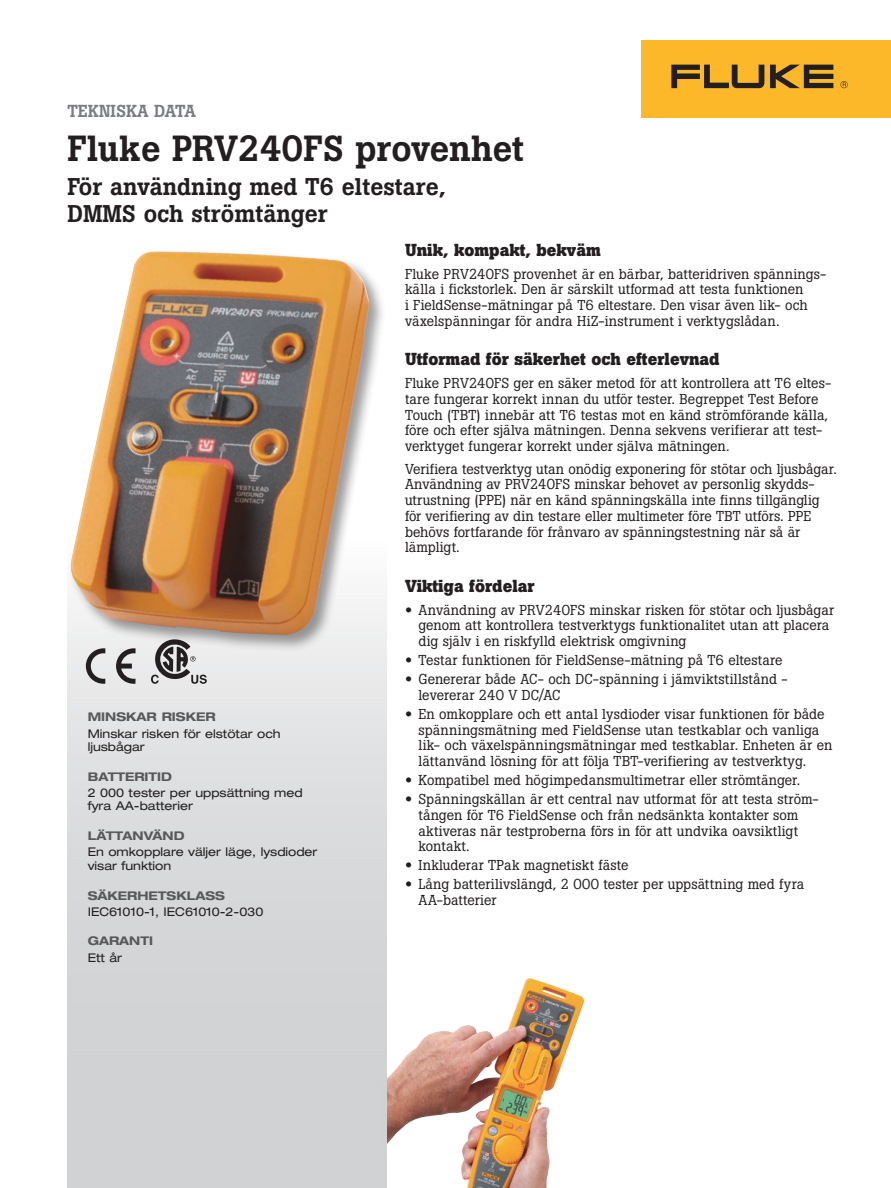
<style>
.page{position:relative;width:891px;height:1188px;background:#fff}
.page>*{position:absolute;margin:0;border:0;box-sizing:border-box;transform-origin:0 0}
.t1{font:500 36px "Boton Pro";color:#231f20}
.t2{font:500 24px/27px "Boton Pro";color:#231f20}
.t3{font:700 17.25px "Boton Pro";color:#231f20}
.t4{font:500 17.25px "Boton Pro";color:#7a7c7f}
.t5{font:14.25px/15.8px "Boton Pro";letter-spacing:.005em;color:#231f20}
.t6{font:expanded 12px/13.5px "Helvetica Neue LT Std";color:#231f20}
.t7{font:700 expanded 12px "Helvetica Neue LT Std";color:#57585a}
.s1{font-family:"Helvetica Neue LT Std";font-weight:700;font-stretch:expanded}
</style>
<div class="page">
<img style="left:387px;top:978px;width:197px;height:210px">
<div style="left:641px;top:40px;width:250px;height:78px;background:#fcb828"></div>
<svg style="left:671px;top:65px;width:162px;height:23px"></svg>
<svg style="left:840px;top:81px;width:8px;height:7px"></svg>
<svg style="left:68px;top:596px;width:319px;height:592px;background:#d8d9da"></svg>
<div style="left:69px;top:249px;width:318px;height:404px;background:#231f20;opacity:.45"></div>
<img style="left:69px;top:251px;width:301px;height:384px">
<svg style="left:86px;top:648px;width:19px;height:36px"></svg>
<svg style="left:116px;top:648px;width:20px;height:36px"></svg>
<svg style="left:151px;top:639px;width:56px;height:45px;background:#a3a2a3"></svg>
<p class="t4" style="left:68px;top:100px;width:130px">TEKNISKA DATA</p>
<h1 class="t1" style="left:68px;top:125px;width:458px">Fluke PRV240FS provenhet</h1>
<h2 class="t2" style="left:68px;top:173px;width:380px">För användning med T6 eltestare,<br>DMMS och strömtänger</h2>
<p class="t7" style="left:88px;top:710px;width:129px">MINSKAR RISKER</p>
<p class="t6" style="left:88px;top:726px;width:194px">Minskar risken för elstötar och ljusbågar</p>
<p class="t7" style="left:88px;top:769px;width:86px">BATTERITID</p>
<p class="t6" style="left:88px;top:786px;width:216px">2 000 tester per uppsättning med fyra AA-batterier</p>
<p class="t7" style="left:88px;top:828px;width:98px">LÄTTANVÄND</p>
<p class="t6" style="left:88px;top:845px;width:231px">En omkopplare väljer läge, lysdioder visar funktion</p>
<p class="t7" style="left:88px;top:888px;width:139px">SÄKERHETSKLASS</p>
<p class="t6" style="left:88px;top:905px;width:177px">IEC61010-1, IEC61010-2-030</p>
<p class="t7" style="left:88px;top:934px;width:67px">GARANTI</p>
<p class="t6" style="left:88px;top:950px;width:36px">Ett år</p>
<p class="t3" style="left:405px;top:239px;width:197px">Unik, kompakt, bekväm</p>
<p class="t5" style="left:405px;top:266px;width:423px">Fluke PRV240FS provenhet är en bärbar, batteridriven spännings&shy;källa i fickstorlek. Den är särskilt utformad att testa funktionen<br>i FieldSense-mätningar på T6 eltestare. Den visar även lik- och växelspänningar för andra HiZ-instrument i verktygslådan.</p>
<p class="t3" style="left:405px;top:348px;width:316px">Utformad för säkerhet och efterlevnad</p>
<p class="t5" style="left:405px;top:375px;width:428px">Fluke PRV240FS ger en säker metod för att kontrollera att T6 eltes&shy;tare fungerar korrekt innan du utför tester. Begreppet Test Before Touch (TBT) innebär att T6 testas mot en känd strömförande källa, före och efter själva mätningen. Denna sekvens verifierar att test&shy;verktyget fungerar korrekt under själva mätningen.</p>
<p class="t5" style="left:405px;top:461px;width:433px">Verifiera testverktyg utan onödig exponering för stötar och ljusbågar.<br>Användning av PRV240FS minskar behovet av personlig skydds&shy;utrustning (PPE) när en känd spänningskälla inte finns tillgänglig för verifiering av din testare eller multimeter före TBT utförs. PPE behövs fortfarande för frånvaro av spänningstestning när så är lämpligt.</p>
<p class="t3" style="left:405px;top:575px;width:131px">Viktiga fördelar</p>
<p class="t5" style="left:418px;top:602px;width:417px;text-indent:-13px"><span class="s1">•</span> Användning av PRV240FS minskar risken för stötar och ljusbågar genom att kontrollera testverktygs funktionalitet utan att placera dig själv i en riskfylld elektrisk omgivning</p>
<p class="t5" style="left:405px;top:652px;width:379px"><span class="s1">•</span> Testar funktionen för FieldSense-mätning på T6 eltestare</p>
<p class="t5" style="left:418px;top:671px;width:371px;text-indent:-13px"><span class="s1">•</span> Genererar både AC- och DC-spänning i jämviktstillstånd - levererar 240 V DC/AC</p>
<p class="t5" style="left:418px;top:706px;width:415px;text-indent:-13px"><span class="s1">•</span> En omkopplare och ett antal lysdioder visar funktionen för både spänningsmätning med FieldSense utan testkablar och vanliga lik- och växelspänningsmätningar med testkablar. Enheten är en lättanvänd lösning för att följa TBT-verifiering av testverktyg.</p>
<p class="t5" style="left:405px;top:772px;width:397px"><span class="s1">•</span> Kompatibel med högimpedansmultimetrar eller strömtänger.</p>
<p class="t5" style="left:418px;top:791px;width:402px;text-indent:-13px"><span class="s1">•</span> Spänningskällan är ett central nav utformat för att testa ström&shy;tången för T6 FieldSense och från nedsänkta kontakter som aktiveras när testproberna förs in för att undvika oavsiktligt kontakt.</p>
<p class="t5" style="left:405px;top:857px;width:225px"><span class="s1">•</span> Inkluderar TPak magnetiskt fäste</p>
<p class="t5" style="left:418px;top:876px;width:387px;text-indent:-13px"><span class="s1">•</span> Lång batterilivslängd, 2 000 tester per uppsättning med fyra<br>AA-batterier</p>
</div>
